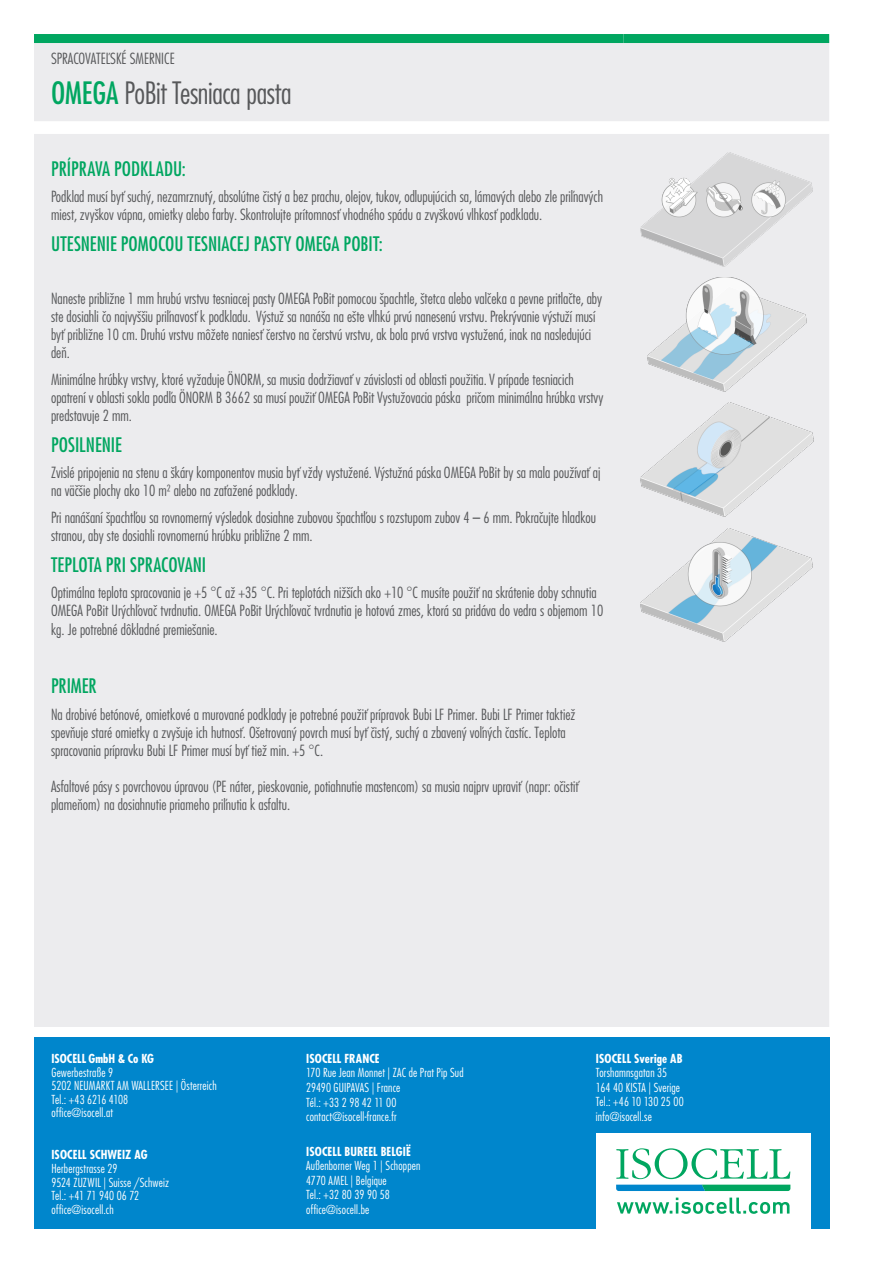
<style>
.page{position:relative;width:893px;height:1263px;background:#fff}
.page>*{position:absolute;margin:0;border:0;box-sizing:border-box;transform-origin:0 0}
.t1{font:300 condensed 30px "Futura LT Pro";letter-spacing:-.015em;color:#57585a}
.t2{font:500 condensed 19.5px "Futura LT Pro";color:#00a660}
.t3{font:300 condensed 15px/18px "Futura LT Pro";color:#57585a}
.t4{font:300 condensed 12.15px/14.5px "Futura LT Pro";letter-spacing:.015em;color:#fff}
.t5{font:700 condensed 12.15px "Futura LT Pro";letter-spacing:.005em;color:#fff}
.s1{font-weight:500;color:#00a660}
</style>
<div class="page">
<div style="left:34px;top:1038px;width:795px;height:191px;background:#0086cc"></div>
<div style="left:596px;top:1133px;width:215px;height:96px;background:#fff"></div>
<svg style="left:616px;top:1148px;width:174px;height:43px"></svg>
<svg style="left:617px;top:1197px;width:172px;height:17px"></svg>
<div style="left:34px;top:43px;width:795px;height:984px;background:#ececee"></div>
<div style="left:34px;top:34px;width:589px;height:9px;background:#00a660"></div>
<div style="left:623px;top:34px;width:206px;height:9px;background:#00a660"></div>
<img style="left:640px;top:153px;width:173px;height:113px">
<img style="left:647px;top:277px;width:159px;height:114px">
<img style="left:640px;top:403px;width:173px;height:113px">
<img style="left:640px;top:528px;width:173px;height:113px">
<p class="t3" style="left:51px;top:49px;width:125px">SPRACOVATEĽSKÉ SMERNICE</p>
<h1 class="t1" style="left:51px;top:74px;width:242px"><span class="s1">OMEGA</span> PoBit Tesniaca pasta</h1>
<h2 class="t2" style="left:51px;top:155px;width:136px">PRÍPRAVA PODKLADU:</h2>
<p class="t3" style="left:51px;top:187px;width:553px">Podklad musí byť suchý, nezamrznutý, absolútne čistý a bez prachu, olejov, tukov, odlupujúcich sa, lámavých alebo zle priľnavých miest, zvyškov vápna, omietky alebo farby. Skontrolujte prítomnosť vhodného spádu a zvyškovú vlhkosť podkladu.</p>
<h2 class="t2" style="left:51px;top:230px;width:333px">UTESNENIE POMOCOU TESNIACEJ PASTY OMEGA POBIT:</h2>
<p class="t3" style="left:51px;top:289px;width:553px">Naneste približne 1 mm hrubú vrstvu tesniacej pasty OMEGA PoBit pomocou špachtle, štetca alebo valčeka a pevne pritlačte, aby ste dosiahli čo najvyššiu priľnavosť k podkladu. Výstuž sa nanáša na ešte vlhkú prvú nanesenú vrstvu. Prekrývanie výstuží musí byť približne 10 cm. Druhú vrstvu môžete naniesť čerstvo na čerstvú vrstvu, ak bola prvá vrstva vystužená, inak na nasledujúci deň.</p>
<p class="t3" style="left:51px;top:370px;width:554px">Minimálne hrúbky vrstvy, ktoré vyžaduje ÖNORM, sa musia dodržiavať v závislosti od oblasti použitia. V prípade tesniacich opatrení v oblasti sokla podľa ÖNORM B 3662 sa musí použiť OMEGA PoBit Vystužovacia páska pričom minimálna hrúbka vrstvy predstavuje 2 mm.</p>
<h2 class="t2" style="left:51px;top:431px;width:72px">POSILNENIE</h2>
<p class="t3" style="left:51px;top:463px;width:551px">Zvislé pripojenia na stenu a škáry komponentov musia byť vždy vystužené. Výstužná páska OMEGA PoBit by sa mala používať aj na väčšie plochy ako 10 m² alebo na zaťažené podklady.</p>
<p class="t3" style="left:51px;top:508px;width:546px">Pri nanášaní špachtľou sa rovnomerný výsledok dosiahne zubovou špachtľou s rozstupom zubov 4 – 6 mm. Pokračujte hladkou stranou, aby ste dosiahli rovnomernú hrúbku približne 2 mm.</p>
<h2 class="t2" style="left:51px;top:551px;width:157px">TEPLOTA PRI SPRACOVANI</h2>
<p class="t3" style="left:51px;top:583px;width:554px">Optimálna teplota spracovania je +5 °C až +35 °C. Pri teplotách nižších ako +10 °C musíte použiť na skrátenie doby schnutia<br>OMEGA PoBit Urýchľovač tvrdnutia. OMEGA PoBit Urýchľovač tvrdnutia je hotová zmes, ktorá sa pridáva do vedra s objemom 10 kg. Je potrebné dôkladné premiešanie.</p>
<h2 class="t2" style="left:51px;top:672px;width:47px">PRIMER</h2>
<p class="t3" style="left:51px;top:705px;width:526px">Na drobivé betónové, omietkové a murované podklady je potrebné použiť prípravok Bubi LF Primer. Bubi LF Primer taktiež spevňuje staré omietky a zvyšuje ich hutnosť. Ošetrovaný povrch musí byť čistý, suchý a zbavený voľných častíc. Teplota spracovania prípravku Bubi LF Primer musí byť tiež min. +5 °C.</p>
<p class="t3" style="left:51px;top:777px;width:529px">Asfaltové pásy s povrchovou úpravou (PE náter, pieskovanie, potiahnutie mastencom) sa musia najprv upraviť (napr: očistiť plameňom) na dosiahnutie priameho priľnutia k asfaltu.</p>
<p class="t5" style="left:52px;top:1050px;width:104px">ISOCELL GmbH &amp; Co KG</p>
<p class="t4" style="left:52px;top:1065px;width:167px;line-height:13.6px">Gewerbestraße 9<br>5202 NEUMARKT AM WALLERSEE | Österreich<br>Tel.: +43 6216 4108<br>office@isocell.at</p>
<p class="t5" style="left:52px;top:1147px;width:98px">ISOCELL SCHWEIZ AG</p>
<p class="t4" style="left:52px;top:1162px;width:119px;line-height:13.6px">Herbergstrasse 29<br>9524 ZUZWIL | Suisse /Schweiz<br>Tel.: +41 71 940 06 72 office@isocell.ch</p>
<p class="t5" style="left:306px;top:1050px;width:75px">ISOCELL FRANCE</p>
<p class="t4" style="left:306px;top:1065px;width:159px">170 Rue Jean Monnet | ZAC de Prat Pip Sud<br>29490 GUIPAVAS | France<br>Tél.: +33 2 98 42 11 00 contact@isocell-france.fr</p>
<p class="t5" style="left:306px;top:1143px;width:106px">ISOCELL BUREEL BELGIË</p>
<p class="t4" style="left:306px;top:1158px;width:116px">Außenborner Weg 1 | Schoppen<br>4770 AMEL | Belgique<br>Tel.: +32 80 39 90 58 office@isocell.be</p>
<p class="t5" style="left:596px;top:1050px;width:88px">ISOCELL Sverige AB</p>
<p class="t4" style="left:596px;top:1065px;width:89px">Torshamnsgatan 35<br>164 40 KISTA | Sverige<br>Tel.: +46 10 130 25 00 info@isocell.se</p>
</div>
